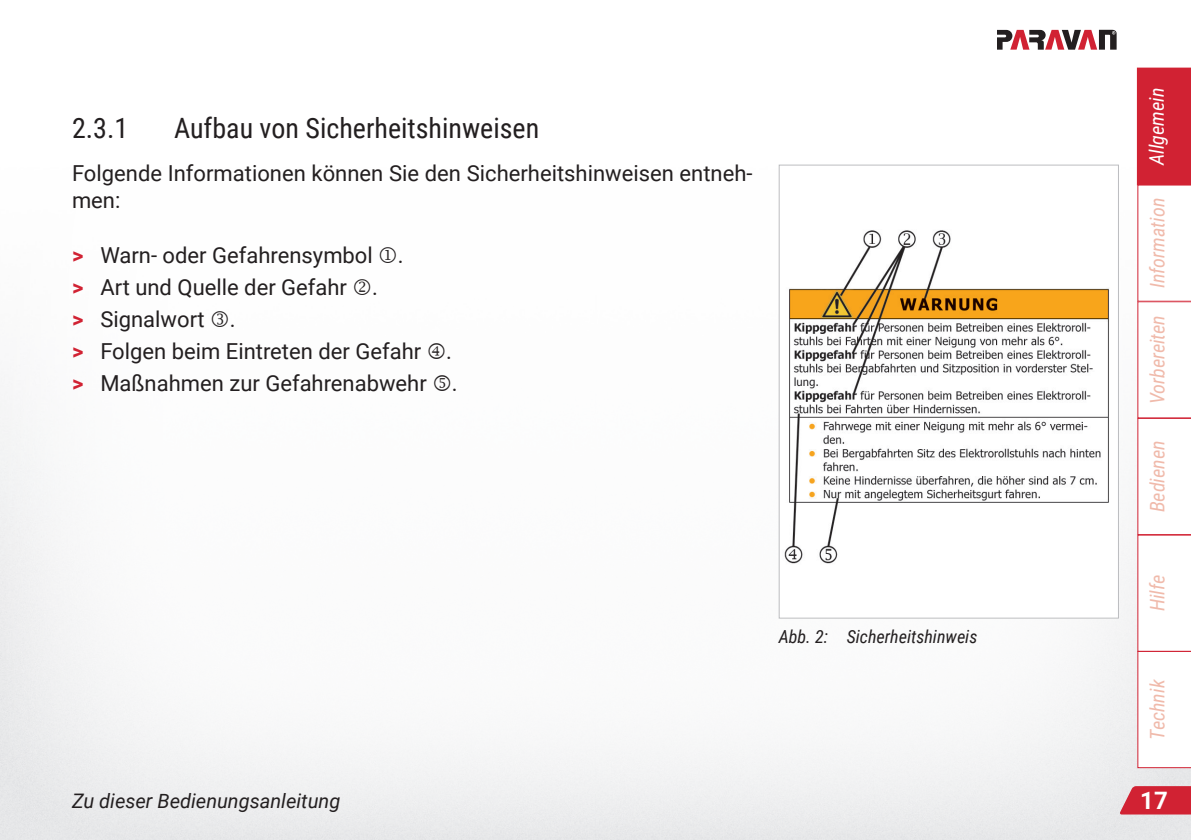
<style>
.page{position:relative;width:1191px;height:840px;background:#fff}
.page>*{position:absolute;margin:0;border:0;box-sizing:border-box;transform-origin:0 0}
.t1{font:28px "Roboto Condensed";color:#231f20}
.t2{font:700 24px "Roboto";color:#fff}
.Text-Doku{font:22px/26.4px "Roboto";color:#231f20}
.t3{font:italic 20px "Roboto Condensed";color:#f0baab}
.t4{font:italic 20px "Roboto";color:#231f20}
.t5{font:italic 20px "Roboto Condensed";color:#fff}
.t6{font:italic 18px "Roboto Condensed";color:#231f20}
.s1{font-weight:700;color:#d12233}
</style>
<div class="page">
<svg style="left:0;top:403px;width:1px;height:436px"></svg>
<svg style="left:997px;top:30px;width:119px;height:20px"></svg>
<svg style="left:1137px;top:68px;width:54px;height:699px"></svg>
<svg style="left:1119px;top:785px;width:72px;height:29px;background:#d43d4b"></svg>
<img style="left:784px;top:230px;width:325px;height:334px">
<div style="left:778px;top:164px;width:341px;height:454px;border:1px solid #bcbdc0"></div>
<p class="t1" style="left:72px;top:108px;width:58px">2.3.1</p>
<p class="t1" style="left:174px;top:108px;width:367px">Aufbau von Sicherheitshinweisen</p>
<p class="Text-Doku" style="left:72px;top:159px;width:682px">Folgende Informationen können Sie den Sicherheitshinweisen entneh&shy;men:</p>
<p class="Text-Doku" style="left:72px;top:241px;width:333px"><span class="s1">&gt;</span> Warn- oder Gefahrensymbol .</p>
<p class="Text-Doku" style="left:72px;top:273px;width:307px"><span class="s1">&gt;</span> Art und Quelle der Gefahr .</p>
<p class="Text-Doku" style="left:72px;top:305px;width:165px"><span class="s1">&gt;</span> Signalwort ●.</p>
<p class="Text-Doku" style="left:72px;top:337px;width:381px"><span class="s1">&gt;</span> Folgen beim Eintreten der Gefahr .</p>
<p class="Text-Doku" style="left:72px;top:369px;width:387px"><span class="s1">&gt;</span> Maßnahmen zur Gefahrenabwehr ■.</p>
<p class="t6" style="left:778px;top:623px;width:200px">Abb. 2: Sicherheitshinweis</p>
<p class="t5" style="left:1142px;top:165px;width:79px;rotate:-90deg">Allgemein</p>
<p class="t3" style="left:1143px;top:288px;width:92px;rotate:-90deg">Information</p>
<p class="t3" style="left:1143px;top:404px;width:91px;rotate:-90deg">Vorbereiten</p>
<p class="t3" style="left:1143px;top:512px;width:73px;rotate:-90deg">Bedienen</p>
<p class="t3" style="left:1143px;top:611px;width:38px;rotate:-90deg">Hilfe</p>
<p class="t3" style="left:1143px;top:739px;width:61px;rotate:-90deg">Technik</p>
<p class="t4" style="left:72px;top:786px;width:270px">Zu dieser Bedienungsanleitung</p>
<p class="t2" style="left:1140px;top:783px;width:29px">17</p>
</div>
